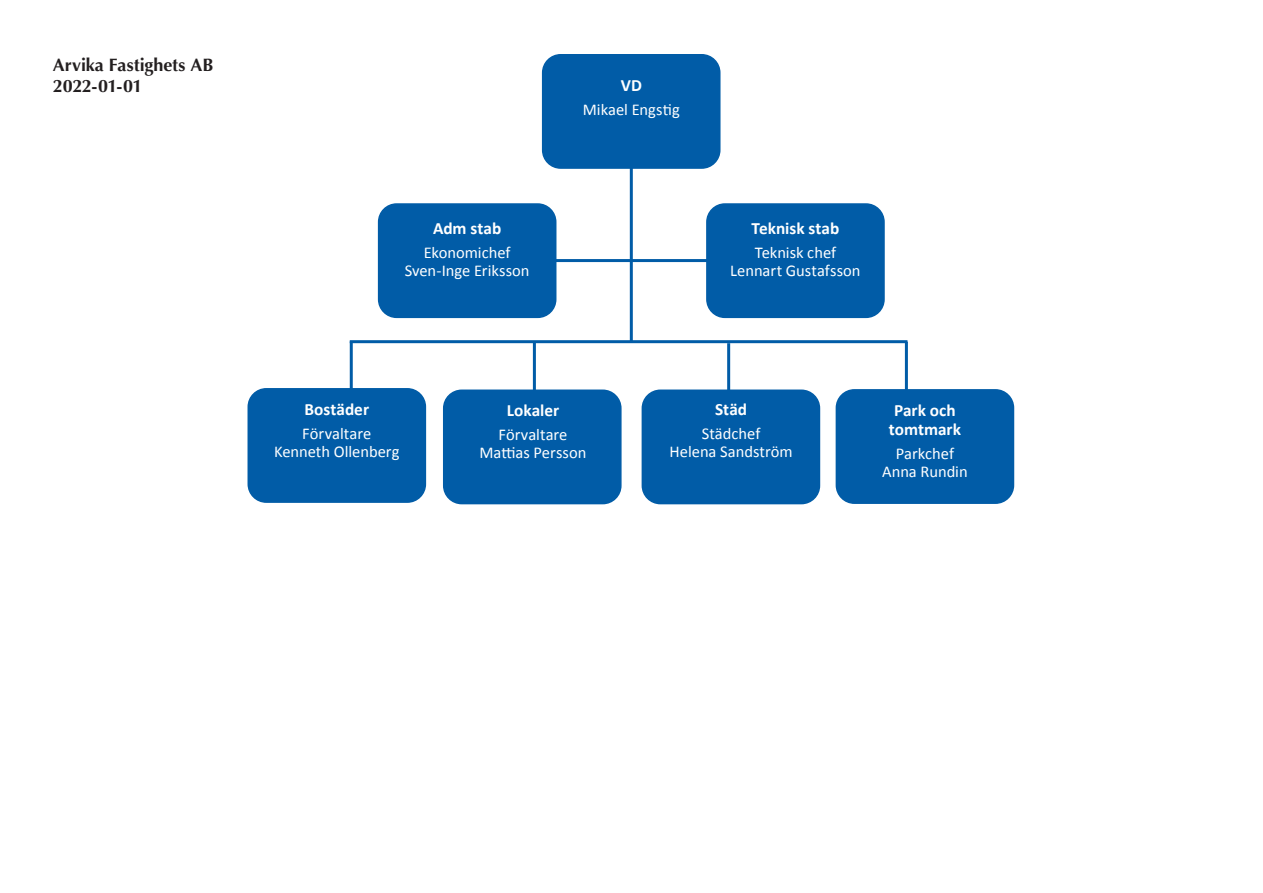
<style>
.page{position:relative;width:1263px;height:893px;background:#fff}
.page>*{position:absolute;margin:0;border:0;box-sizing:border-box;transform-origin:0 0}
.Dokumentrubrik{font:700 18px "Optima";letter-spacing:-.005em;color:#231f20}
.Brödtext_rubrik_i_ru{font:700 17.25px "Calibri";color:#fff}
.Brödtext_text_i_ruto{font:16.5px "Calibri";color:#fff}
</style>
<div class="page">
<hr style="left:630px;top:65px;width:3px;height:277px;background:#015ca7">
<div style="left:836px;top:390px;width:177px;height:113px;background:#015ca7;border-radius:18px"></div>
<div style="left:836px;top:389px;width:178px;height:115px;border:2px solid #015ca7;border-radius:18px"></div>
<div style="left:642px;top:390px;width:177px;height:114px;background:#015ca7;border-radius:18px"></div>
<div style="left:642px;top:389px;width:178px;height:115px;border:2px solid #015ca7;border-radius:18px"></div>
<div style="left:444px;top:390px;width:177px;height:114px;background:#015ca7;border-radius:18px"></div>
<div style="left:443px;top:389px;width:178px;height:115px;border:2px solid #015ca7;border-radius:18px"></div>
<div style="left:248px;top:389px;width:177px;height:113px;background:#015ca7;border-radius:18px"></div>
<div style="left:247px;top:388px;width:179px;height:115px;border:2px solid #015ca7;border-radius:18px"></div>
<div style="left:707px;top:204px;width:177px;height:113px;background:#015ca7;border-radius:18px"></div>
<div style="left:706px;top:203px;width:179px;height:115px;border:2px solid #015ca7;border-radius:18px"></div>
<div style="left:379px;top:204px;width:177px;height:113px;background:#015ca7;border-radius:18px"></div>
<div style="left:378px;top:203px;width:178px;height:115px;border:2px solid #015ca7;border-radius:18px"></div>
<div style="left:543px;top:55px;width:177px;height:113px;background:#015ca7;border-radius:18px"></div>
<div style="left:542px;top:54px;width:178px;height:115px;border:2px solid #015ca7;border-radius:18px"></div>
<hr style="left:456px;top:259px;width:345px;height:3px;background:#015ca7">
<hr style="left:727px;top:343px;width:3px;height:83px;background:#015ca7">
<hr style="left:533px;top:342px;width:3px;height:102px;background:#015ca7">
<hr style="left:350px;top:341px;width:3px;height:102px;background:#015ca7">
<hr style="left:350px;top:340px;width:557px;height:3px;background:#015ca7">
<hr style="left:905px;top:342px;width:3px;height:84px;background:#015ca7">
<p class="Dokumentrubrik" style="left:53px;top:54px;width:162px">Arvika Fastighets AB</p>
<p class="Dokumentrubrik" style="left:53px;top:76px;width:91px">2022-01-01</p>
<p class="Brödtext_rubrik_i_ru" style="left:433px;top:217px;width:70px">Adm stab</p>
<p class="Brödtext_text_i_ruto" style="left:424px;top:242px;width:88px">Ekonomichef</p>
<p class="Brödtext_text_i_ruto" style="left:405px;top:260px;width:126px">Sven-Inge Eriksson</p>
<p class="Brödtext_rubrik_i_ru" style="left:621px;top:74px;width:23px">VD</p>
<p class="Brödtext_text_i_ruto" style="left:583px;top:99px;width:98px">Mikael Engstig</p>
<p class="Brödtext_rubrik_i_ru" style="left:751px;top:218px;width:89px">Teknisk stab</p>
<p class="Brödtext_text_i_ruto" style="left:755px;top:242px;width:83px">Teknisk chef</p>
<p class="Brödtext_text_i_ruto" style="left:730px;top:260px;width:132px">Lennart Gustafsson</p>
<p class="Brödtext_rubrik_i_ru" style="left:304px;top:398px;width:66px">Bostäder</p>
<p class="Brödtext_text_i_ruto" style="left:302px;top:423px;width:71px">Förvaltare</p>
<p class="Brödtext_text_i_ruto" style="left:274px;top:441px;width:127px">Kenneth Ollenberg</p>
<p class="Brödtext_rubrik_i_ru" style="left:507px;top:399px;width:54px">Lokaler</p>
<p class="Brödtext_text_i_ruto" style="left:498px;top:424px;width:71px">Förvaltare</p>
<p class="Brödtext_text_i_ruto" style="left:479px;top:442px;width:108px">Mattias Persson</p>
<p class="Brödtext_rubrik_i_ru" style="left:715px;top:398px;width:33px">Städ</p>
<p class="Brödtext_text_i_ruto" style="left:702px;top:423px;width:60px">Städchef</p>
<p class="Brödtext_text_i_ruto" style="left:670px;top:441px;width:125px">Helena Sandström</p>
<p class="Brödtext_rubrik_i_ru" style="left:894px;top:399px;width:63px">Park och</p>
<p class="Brödtext_rubrik_i_ru" style="left:889px;top:418px;width:74px">tomtmark</p>
<p class="Brödtext_text_i_ruto" style="left:896px;top:443px;width:60px">Parkchef</p>
<p class="Brödtext_text_i_ruto" style="left:882px;top:461px;width:87px">Anna Rundin</p>
</div>
